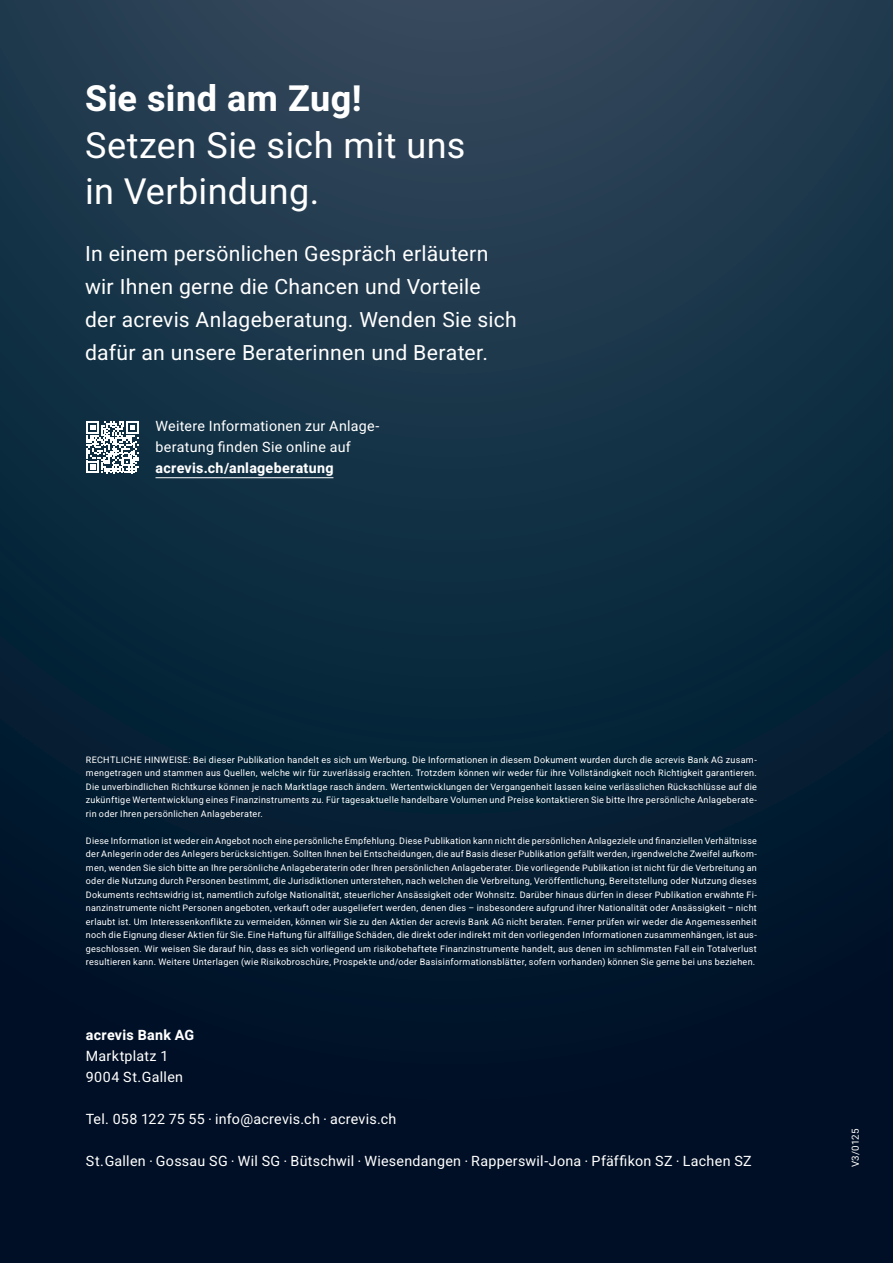
<style>
.page{position:relative;width:893px;height:1263px;background:#fff}
.page>*{position:absolute;margin:0;border:0;box-sizing:border-box;transform-origin:0 0}
.t1{font:36px/46.5px "Heebo";letter-spacing:.01em;color:#fff}
.t2{font:700 36px "Heebo";letter-spacing:.015em;color:#fff}
.t3{font:21px/33px "Heebo";letter-spacing:.015em;color:#fff}
.Infozeile{font:14.25px/21px "Heebo";letter-spacing:.02em;color:#fff}
.Infozeile-2{font:700 14.25px "Heebo";letter-spacing:.02em;color:#fff}
.Code_Gültigkeit{font:9.75px "Heebo";letter-spacing:.025em;color:#fff}
._04_lauftext{font:9px/13.5px "Heebo";letter-spacing:.035em;color:#fff;text-align:justify}
.s1{font-weight:700}
.s2{font-size:7.5px}
</style>
<div class="page">
<div style="left:0;top:0;width:893px;height:1263px;background:linear-gradient(to bottom,#274558,#00091f)"></div>
<hr style="left:156px;top:477px;width:177px;height:1px;background:#fff">
<svg style="left:87px;top:421px;width:52px;height:52px"></svg>
<p class="t2" style="left:85px;top:73px;width:278px">Sie sind am Zug!</p>
<p class="t1" style="left:85px;top:121px;width:382px">Setzen Sie sich mit uns in Verbindung.</p>
<p class="t3" style="left:85px;top:237px;width:433px">In einem persönlichen Gespräch erläutern wir Ihnen gerne die Chancen und Vorteile der acrevis Anlageberatung. Wenden Sie sich dafür an unsere Beraterinnen und Berater.</p>
<p class="Infozeile" style="left:156px;top:416px;width:225px">Weitere Informationen zur Anlage&shy;beratung finden Sie online auf <span class="s1">acrevis.ch/anlageberatung</span></p>
<p class="_04_lauftext" style="left:86px;top:753px;width:673px">RECHTLICHE HINWEISE: Bei dieser Publikation handelt es sich um Werbung. Die Informationen in diesem Dokument wurden durch die acrevis Bank AG zusam&shy;mengetragen und stammen aus Quellen, welche wir für zuverlässig erachten. Trotzdem können wir weder für ihre Vollständigkeit noch Richtigkeit garantieren.<br>Die unverbindlichen Richtkurse können je nach Marktlage rasch ändern. Wertentwicklungen der Vergangenheit lassen keine verlässlichen Rückschlüsse auf die zukünftige Wertentwicklung eines Finanzinstruments zu. Für tagesaktuelle handelbare Volumen und Preise kontaktieren Sie bitte Ihre persönliche Anlageberate&shy;rin oder Ihren persönlichen Anlageberater.</p>
<p class="_04_lauftext" style="left:86px;top:834px;width:672px">Diese Information ist weder ein Angebot noch eine persönliche Empfehlung. Diese Publikation kann nicht die persönlichen Anlageziele und finanziellen Verhältnisse der Anlegerin oder des Anlegers berücksichtigen. Sollten Ihnen bei Entscheidungen, die auf Basis dieser Publikation gefällt werden, irgendwelche Zweifel aufkom&shy;men, wenden Sie sich bitte an Ihre persönliche Anlageberaterin oder Ihren persönlichen Anlageberater. Die vorliegende Publikation ist nicht für die Verbreitung an oder die Nutzung durch Personen bestimmt, die Jurisdiktionen unterstehen, nach welchen die Verbreitung, Veröffentlichung, Bereitstellung oder Nutzung dieses Dokuments rechtswidrig ist, namentlich zufolge Nationalität, steuerlicher Ansässigkeit oder Wohnsitz. Darüber hinaus dürfen in dieser Publikation erwähnte Fi&shy;nanzinstrumente nicht Personen angeboten, verkauft oder ausgeliefert werden, denen dies – insbesondere aufgrund ihrer Nationalität oder Ansässigkeit – nicht erlaubt ist. Um Interessenkonflikte zu vermeiden, können wir Sie zu den Aktien der acrevis Bank AG nicht beraten. Ferner prüfen wir weder die Angemessenheit noch die Eignung dieser Aktien für Sie. Eine Haftung für allfällige Schäden, die direkt oder indirekt mit den vorliegenden Informationen zusammenhängen, ist aus&shy;geschlossen. Wir weisen Sie darauf hin, dass es sich vorliegend um risikobehaftete Finanzinstrumente handelt, aus denen im schlimmsten Fall ein Totalverlust resultieren kann. Weitere Unterlagen (wie Risikobroschüre, Prospekte und/oder Basisinformationsblätter, sofern vorhanden) können Sie gerne bei uns beziehen.</p>
<p class="Infozeile-2" style="left:86px;top:1025px;width:110px">acrevis Bank AG</p>
<p class="Infozeile" style="left:86px;top:1046px;width:84px">Marktplatz 1</p>
<p class="Infozeile" style="left:86px;top:1067px;width:99px">9004 St.Gallen</p>
<p class="Infozeile" style="left:86px;top:1109px;width:312px">Tel. 058 122 75 55 <span class="s2">•</span> info@acrevis.ch <span class="s2">•</span> acrevis.ch</p>
<p class="Infozeile" style="left:86px;top:1151px;width:667px">St.Gallen <span class="s2">•</span> Gossau SG <span class="s2">•</span> Wil SG <span class="s2">•</span> Bütschwil <span class="s2">•</span> Wiesendangen <span class="s2">•</span> Rapperswil-Jona <span class="s2">•</span> Pfäffikon SZ <span class="s2">•</span> Lachen SZ</p>
<p class="Code_Gültigkeit" style="left:849px;top:1167px;width:40px;rotate:-90deg">V3/0125</p>
</div>
